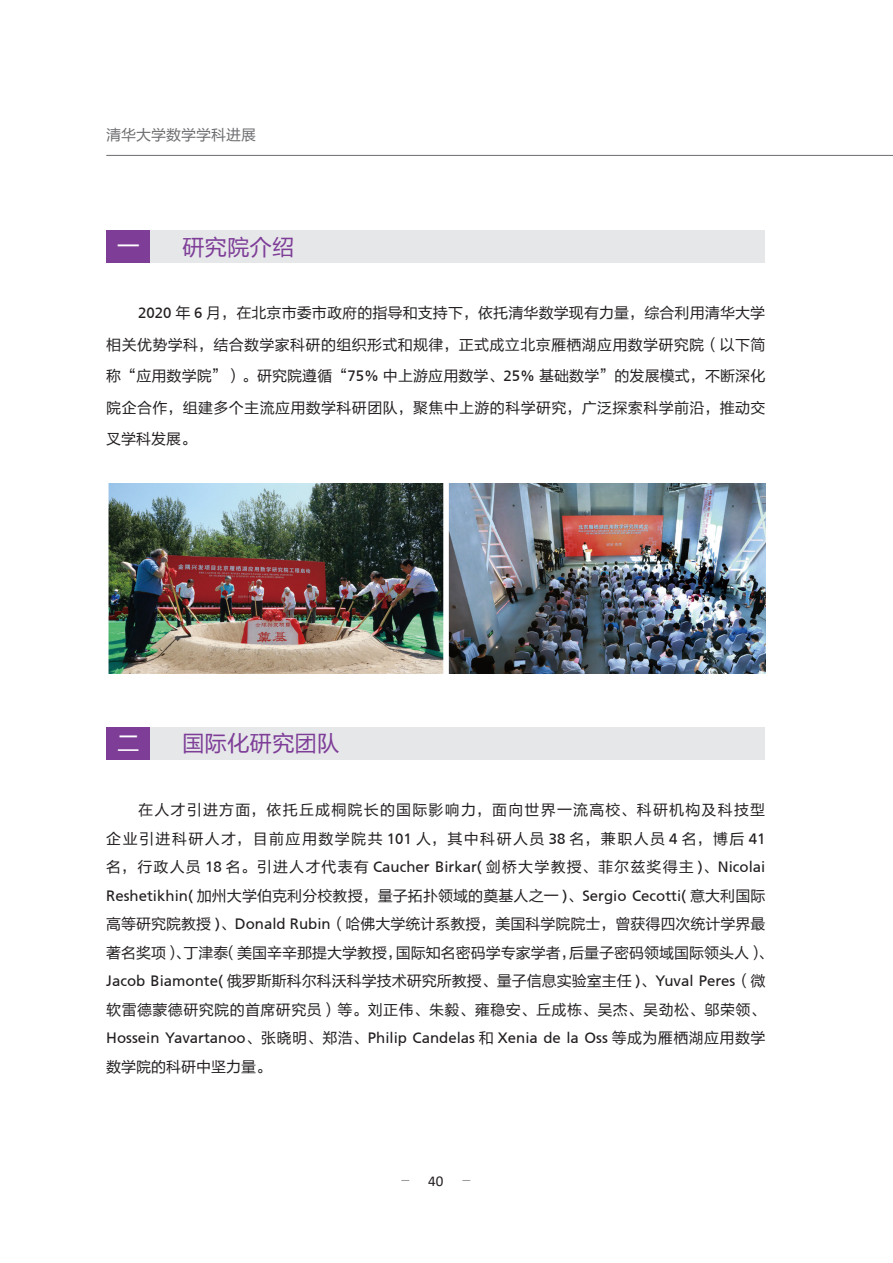
<style>
.page{position:relative;width:893px;height:1263px;background:#fff}
.page>*{position:absolute;margin:0;border:0;box-sizing:border-box;transform-origin:0 0}
.t1{font:22.5px "FZLTHJW GB1 0";color:#7e3e98}
.t2{font:22.5px "FZLTHJW GB1 0";color:#fff}
.t3{font:15px/28.5px "FZLTHJW GB1 0";letter-spacing:.005em;color:#231f20}
.t4{font:15px/31.5px "FZLTHJW GB1 0";letter-spacing:.025em;color:#231f20;text-align:justify}
.t5{font:15px "FZLTHJW GB1 0";color:#6c6d70}
.t6{font:15px "Calibri";color:#231f20}
.s1{font-family:"Frutiger CE"}
</style>
<div class="page">
<hr style="left:106px;top:155px;width:787px;height:1px;background:#6c6d70">
<img style="left:108px;top:484px;width:657px;height:190px">
<div style="left:107px;top:230px;width:658px;height:33px;background:#e6e7e9"></div>
<div style="left:107px;top:230px;width:43px;height:33px;background:#7e3e98"></div>
<div style="left:107px;top:727px;width:658px;height:33px;background:#e6e7e9"></div>
<div style="left:107px;top:727px;width:43px;height:33px;background:#7e3e98"></div>
<p class="t5" style="left:106px;top:127px;width:151px">清华大学数学学科进展</p>
<p class="t2" style="left:117px;top:234px;width:24px">一</p>
<p class="t1" style="left:182px;top:235px;width:114px">研究院介绍</p>
<p class="t4" style="left:106px;top:298px;width:661px;text-indent:32px"><span class="s1">2020</span> 年 <span class="s1">6</span> 月，在北京市委市政府的指导和支持下，依托清华数学现有力量，综合利用清华大学相关优势学科，结合数学家科研的组织形式和规律，正式成立北京雁栖湖应用数学研究院（以下简称“应用数学院”）。研究院遵循“<span class="s1">75%</span> 中上游应用数学、<span class="s1">25%</span> 基础数学”的发展模式，不断深化院企合作，组建多个主流应用数学科研团队，聚焦中上游的科学研究，广泛探索科学前沿，推动交叉学科发展。</p>
<p class="t2" style="left:117px;top:730px;width:24px">二</p>
<p class="t1" style="left:182px;top:731px;width:159px">国际化研究团队</p>
<p class="t3" style="left:106px;top:796px;width:668px;text-indent:32px">在人才引进方面，依托丘成桐院长的国际影响力，面向世界一流高校、科研机构及科技型企业引进科研人才，目前应用数学院共 <span class="s1">101</span> 人，其中科研人员 <span class="s1">38</span> 名，兼职人员 <span class="s1">4</span> 名，博后 <span class="s1">41</span>名，行政人员 <span class="s1">18</span> 名。引进人才代表有 <span class="s1">Caucher Birkar(</span> 剑桥大学教授、菲尔兹奖得主 <span class="s1">)</span>、<span class="s1">Nicolai Reshetikhin(</span> 加州大学伯克利分校教授，量子拓扑领域的奠基人之一 <span class="s1">)</span>、<span class="s1">Sergio Cecotti(</span> 意大利国际高等研究院教授 <span class="s1">)</span>、<span class="s1">Donald Rubin</span>（哈佛大学统计系教授，美国科学院院士，曾获得四次统计学界最著名奖项）、丁津泰（美国辛辛那提大学教授，国际知名密码学专家学者，后量子密码领域国际领头人）、<span class="s1">Jacob Biamonte(</span> 俄罗斯斯科尔科沃科学技术研究所教授、量子信息实验室主任 <span class="s1">)</span>、<span class="s1">Yuval Peres</span>（微软雷德蒙德研究院的首席研究员）等。刘正伟、朱毅、雍稳安、丘成栋、吴杰、吴劲松、邬荣领、<span class="s1">Hossein Yavartanoo</span>、张晓明、郑浩、<span class="s1">Philip Candelas</span> 和 <span class="s1">Xenia de la Oss</span> 等成为雁栖湖应用数学数学院的科研中坚力量。</p>
<p class="t6" style="left:428px;top:1171px;width:17px">40</p>
</div>
